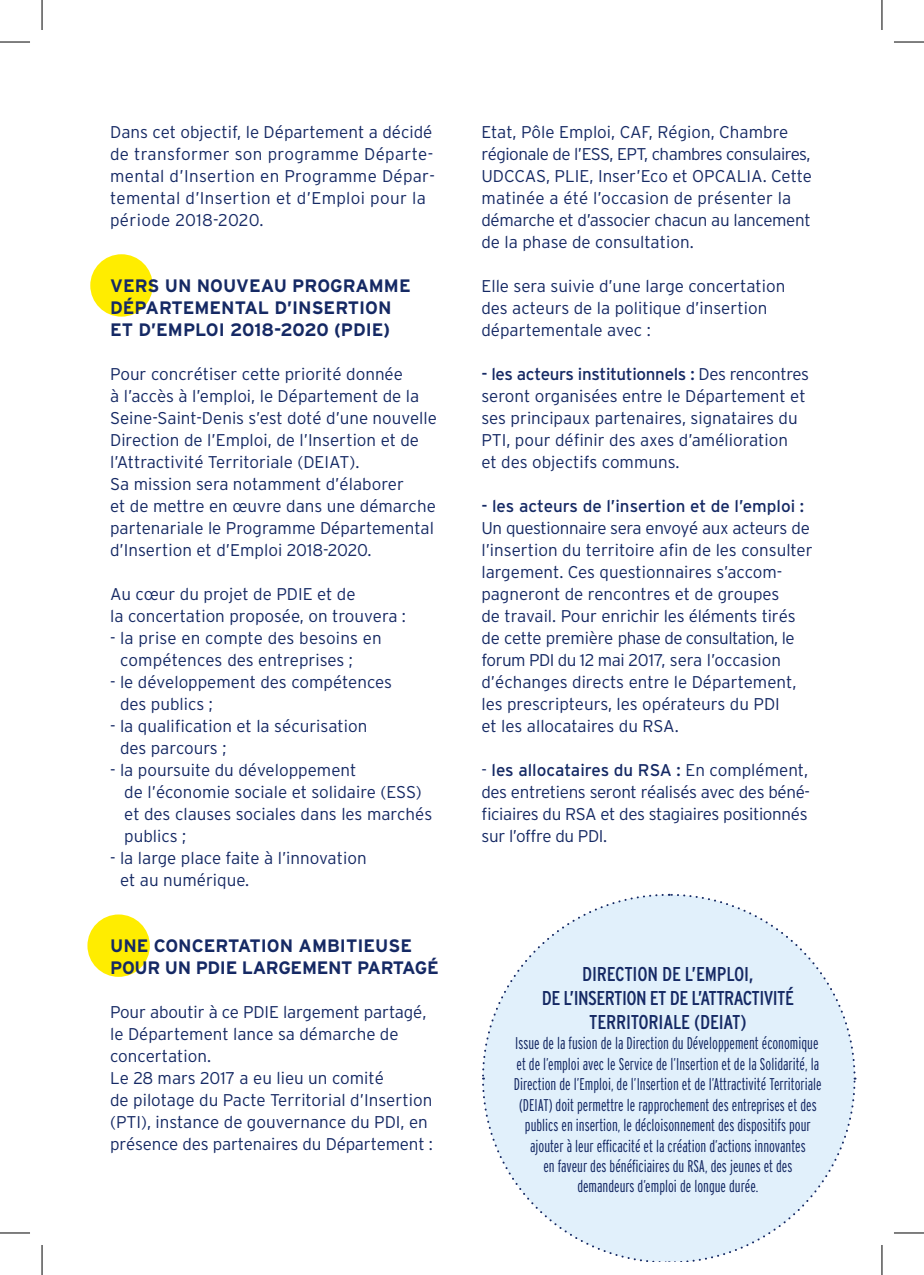
<style>
.page{position:relative;width:924px;height:1275px;background:#fff}
.page>*{position:absolute;margin:0;border:0;box-sizing:border-box;transform-origin:0 0}
.t1{font:condensed 20px/24px "Interstate";letter-spacing:-.03em;color:#152964;text-align:center}
.t2{font:700 18px/22px "Interstate";color:#152964}
.t3{font:700 18px/22px "Interstate";letter-spacing:-.02em;color:#152964}
.t4{font:300 17px/22px "Interstate";color:#152964}
.t5{font:300 extra-condensed 17px/20.4px "Interstate";color:#152964;text-align:center}
.t6{font:300 17px/22px "Interstate";letter-spacing:.02em;color:#152964}
.t7{font:300 17px/22px "Interstate";letter-spacing:-.02em;color:#152964}
.t8{font:17px "Interstate";color:#152964}
.s1{font-weight:400}
</style>
<div class="page">
<div style="left:90px;top:254px;width:63px;height:63px;background:#ffed00;border-radius:50%"></div>
<div style="left:87px;top:914px;width:63px;height:63px;background:#ffed00;border-radius:50%"></div>
<svg style="left:482px;top:893px;width:374px;height:369px"></svg>
<hr style="left:0;top:42px;width:30px;height:1px;background:#000">
<hr style="left:893px;top:42px;width:30px;height:1px;background:#000">
<hr style="left:0;top:1232px;width:30px;height:1px;background:#000">
<hr style="left:893px;top:1232px;width:30px;height:1px;background:#000">
<hr style="left:42px;top:0;width:1px;height:30px;background:#000">
<hr style="left:42px;top:1245px;width:1px;height:30px;background:#000">
<hr style="left:881px;top:0;width:1px;height:30px;background:#000">
<hr style="left:881px;top:1245px;width:1px;height:30px;background:#000">
<p class="t6" style="left:110px;top:121px;width:326px">Dans cet objectif, le Département a décidé de transformer son programme Départe&shy;mental d’Insertion en Programme Dépar&shy;temental d’Insertion et d’Emploi pour la période 2018-2020.</p>
<p class="t2" style="left:110px;top:274px;width:302px">VERS UN NOUVEAU PROGRAMME<br>DÉPARTEMENTAL D’INSERTION<br>ET D’EMPLOI 2018-2020 (PDIE)</p>
<p class="t4" style="left:110px;top:363px;width:328px">Pour concrétiser cette priorité donnée<br>à l’accès à l’emploi, le Département de la Seine-Saint-Denis s’est doté d’une nouvelle Direction de l’Emploi, de l’Insertion et de l’Attractivité Territoriale (DEIAT).<br>Sa mission sera notamment d’élaborer<br>et de mettre en œuvre dans une démarche partenariale le Programme Départemental d’Insertion et d’Emploi 2018-2020.</p>
<p class="t4" style="left:110px;top:583px;width:297px">Au cœur du projet de PDIE et de<br>la concertation proposée, on trouvera :</p>
<p class="t4" style="left:120px;top:627px;width:263px;text-indent:-10px">- la prise en compte des besoins en compétences des entreprises ;</p>
<p class="t4" style="left:120px;top:671px;width:273px;text-indent:-10px">- le développement des compétences des publics ;</p>
<p class="t4" style="left:120px;top:715px;width:249px;text-indent:-10px">- la qualification et la sécurisation des parcours ;</p>
<p class="t4" style="left:124px;top:759px;width:309px;text-indent:-14px">- l a poursuite du développement<br>de l’économie sociale et solidaire (ESS) et des clauses sociales dans les marchés publics ;</p>
<p class="t4" style="left:120px;top:847px;width:248px;text-indent:-10px">- la large place faite à l’innovation et au numérique.</p>
<p class="t3" style="left:110px;top:934px;width:330px">UNE CONCERTATION AMBITIEUSE<br>POUR UN PDIE LARGEMENT PARTAGÉ</p>
<p class="t4" style="left:110px;top:1001px;width:324px">Pour aboutir à ce PDIE largement partagé, le Département lance sa démarche de concertation.<br>Le 28 mars 2017 a eu lieu un comité<br>de pilotage du Pacte Territorial d’Insertion (PTI), instance de gouvernance du PDI, en présence des partenaires du Département :</p>
<p class="t4" style="left:481px;top:121px;width:332px">Etat, Pôle Emploi, CAF, Région, Chambre régionale de l’ESS, EPT, chambres consulaires, UDCCAS, PLIE, Inser’Eco et OPCALIA. Cette matinée a été l’occasion de présenter la démarche et d’associer chacun au lancement de la phase de consultation.</p>
<p class="t4" style="left:481px;top:275px;width:305px">Elle sera suivie d’une large concertation des acteurs de la politique d’insertion départementale avec :</p>
<p class="t4" style="left:481px;top:363px;width:329px"><span class="s1">- les acteurs institutionnels :</span> Des rencontres seront organisées entre le Département et ses principaux partenaires, signataires du PTI, pour définir des axes d’amélioration<br>et des objectifs communs.</p>
<p class="t8" style="left:481px;top:496px;width:324px">- les acteurs de l’insertion et de l’emploi :</p>
<p class="t4" style="left:481px;top:517px;width:332px">Un questionnaire sera envoyé aux acteurs de l’insertion du territoire afin de les consulter largement. Ces questionnaires s’accom&shy;pagneront de rencontres et de groupes<br>de travail. Pour enrichir les éléments tirés de cette première phase de consultation, le forum PDI du 12 mai 2017, sera l’occasion d’échanges directs entre le Département, les prescripteurs, les opérateurs du PDI<br>et les allocataires du RSA.</p>
<p class="t7" style="left:481px;top:759px;width:330px">- <span class="s1">les allocataires du RSA :</span> En complément, des entretiens seront réalisés avec des béné&shy;ficiaires du RSA et des stagiaires positionnés sur l’offre du PDI.</p>
<p class="t1" style="left:541px;top:962px;width:253px">DIRECTION DE L’EMPLOI,<br>DE L’INSERTION ET DE L’ATTRACTIVITÉ<br>TERRITORIALE (DEIAT)</p>
<p class="t5" style="left:513px;top:1033px;width:309px">Issue de la fusion de la Direction du Développement économique et de l’emploi avec le Service de l’Insertion et de la Solidarité, la Direction de l’Emploi, de l’Insertion et de l’Attractivité Territoriale (DEIAT) doit permettre le rapprochement des entreprises et des publics en insertion, le décloisonnement des dispositifs pour ajouter à leur efficacité et la création d’actions innovantes<br>en faveur des bénéficiaires du RSA, des jeunes et des demandeurs d’emploi de longue durée.</p>
</div>
